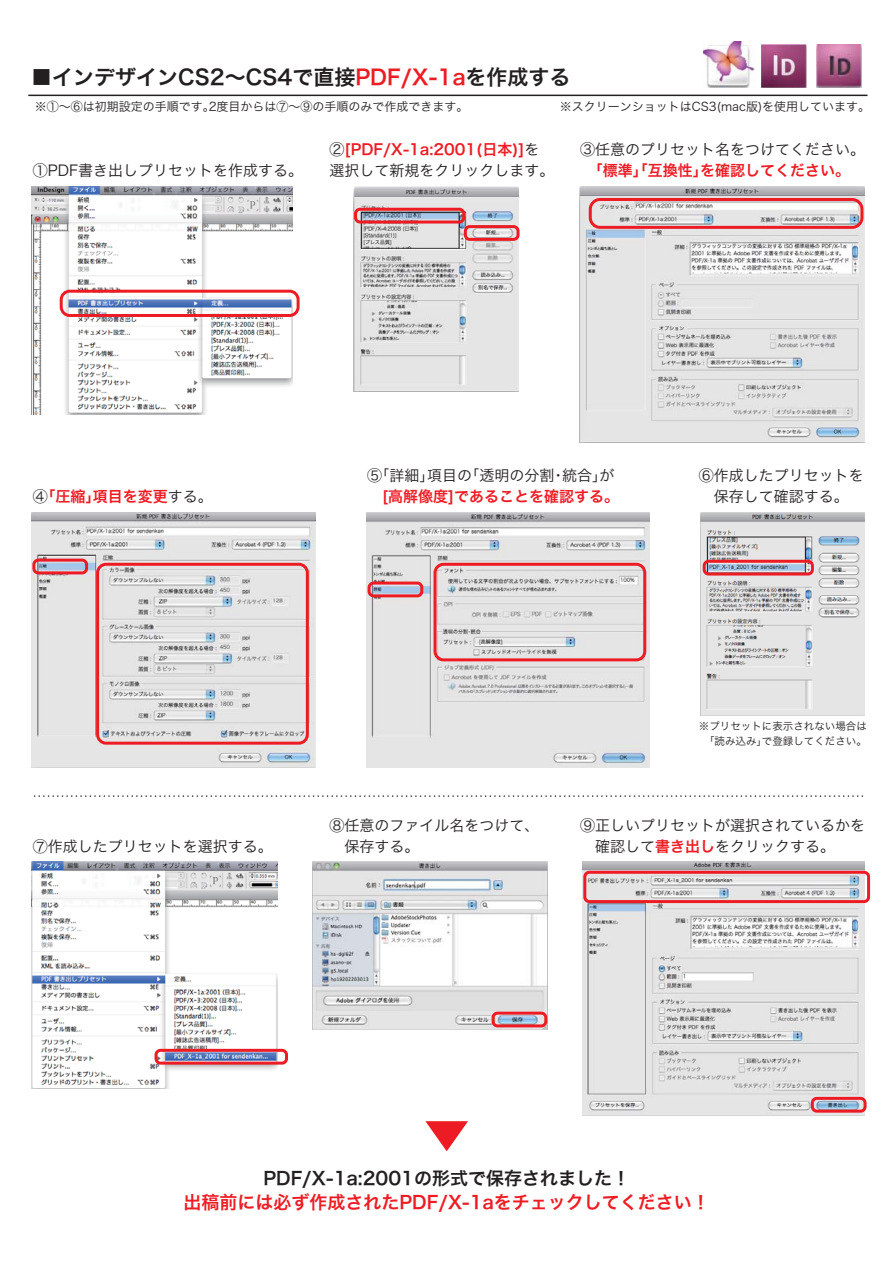
<style>
.page{position:relative;width:893px;height:1263px;background:#fff}
.page>*{position:absolute;margin:0;border:0;box-sizing:border-box;transform-origin:0 0}
.t1{font:21px "Hira Kaku Pro W6 90 pv RKSJ H";color:#231f20}
.t2{font:18px "Hira Kaku Pro W6 90 pv RKSJ H";color:#ed1c24}
.t3{font:18px "Hira Kaku Pro W6 90 pv RKSJ H";color:#231f20}
.t4{font:15px/21px "Hira Kaku Pro W3 90 pv RKSJ H";color:#231f20}
.t5{font:15px "Hira Kaku Pro W6 90 pv RKSJ H";color:#ed1c24}
.t6{font:12px "Hira Kaku Pro W3 90 pv RKSJ H";color:#231f20}
.t7{font:10.5px/15px "Hira Kaku Pro W3 90 pv RKSJ H";color:#231f20;text-align:center}
.s1{color:#ed1c24}
.s2{font-family:"Hira Kaku Pro W3 90 pv RKSJ H";color:#231f20}
.s3{font-family:"Hira Kaku Pro W6 90 pv RKSJ H";color:#ed1c24}
</style>
<div class="page">
<hr style="left:28px;top:95px;width:839px;height:1px;background:#231f20">
<svg style="left:425px;top:1121px;width:43px;height:30px"></svg>
<img style="left:703px;top:41px;width:51px;height:46px">
<img style="left:762px;top:44px;width:44px;height:43px">
<img style="left:816px;top:44px;width:45px;height:43px">
<img style="left:31px;top:512px;width:284px;height:255px">
<img style="left:367px;top:512px;width:282px;height:255px">
<img style="left:701px;top:512px;width:163px;height:203px">
<img style="left:31px;top:861px;width:247px;height:227px">
<img style="left:313px;top:861px;width:234px;height:168px">
<img style="left:582px;top:861px;width:282px;height:254px">
<img style="left:31px;top:187px;width:261px;height:227px">
<div style="left:60px;top:290px;width:240px;height:27px;border:3px solid #ed1c24;border-radius:9px"></div>
<div style="left:96px;top:563px;width:213px;height:182px;border:3px solid #ed1c24;border-radius:9px"></div>
<div style="left:433px;top:563px;width:213px;height:98px;border:3px solid #ed1c24;border-radius:9px"></div>
<img style="left:580px;top:187px;width:284px;height:256px">
<div style="left:589px;top:198px;width:274px;height:31px;border:3px solid #ed1c24;border-radius:10px"></div>
<img style="left:353px;top:187px;width:166px;height:204px">
<div style="left:354px;top:208px;width:111px;height:16px;border:3px solid #ed1c24;border-radius:4px"></div>
<div style="left:703px;top:560px;width:111px;height:15px;border:3px solid #ed1c24;border-radius:4px"></div>
<div style="left:155px;top:1049px;width:133px;height:15px;border:3px solid #ed1c24;border-radius:4px"></div>
<div style="left:32px;top:559px;width:56px;height:15px;border:3px solid #ed1c24;border-radius:4px"></div>
<div style="left:368px;top:582px;width:55px;height:15px;border:3px solid #ed1c24;border-radius:4px"></div>
<div style="left:492px;top:1012px;width:55px;height:15px;border:3px solid #ed1c24;border-radius:4px"></div>
<div style="left:583px;top:871px;width:287px;height:32px;border:3px solid #ed1c24;border-radius:4px"></div>
<div style="left:811px;top:1097px;width:55px;height:16px;border:3px solid #ed1c24;border-radius:4px"></div>
<div style="left:464px;top:225px;width:55px;height:16px;border:3px solid #ed1c24;border-radius:4px"></div>
<svg style="left:34px;top:795px;width:828px;height:2px"></svg>
<h1 class="t1" style="left:31px;top:70px;width:541px">■インデザインCS2～CS4で直接<span class="s1">PDF/X-1a</span>を作成する</h1>
<p class="t6" style="left:35px;top:102px;width:435px">※①～⑥は初期設定の手順です。2度目からは⑦～⑨の手順のみで作成できます。</p>
<p class="t6" style="left:560px;top:102px;width:312px">※スクリーンショットはCS3(mac版)を使用しています。</p>
<p class="t4" style="left:33px;top:162px;width:272px">①PDF書き出しプリセットを作成する。</p>
<p class="t5" style="left:330px;top:144px;width:211px"><span class="s2">②</span>[PDF/X-1a:2001(日本)]<span class="s2">を</span></p>
<p class="t4" style="left:330px;top:162px;width:226px">選択して新規をクリックします。</p>
<p class="t4" style="left:580px;top:141px;width:286px">③任意のプリセット名をつけてください。</p>
<p class="t5" style="left:588px;top:165px;width:264px">「標準」「互換性」を確認してください。</p>
<p class="t5" style="left:33px;top:491px;width:182px"><span class="s2">④</span>「圧縮」項目を変更<span class="s2">する。</span></p>
<p class="t4" style="left:367px;top:467px;width:249px">⑤「詳細」項目の「透明の分割・統合」が</p>
<p class="t5" style="left:367px;top:491px;width:254px">　[高解像度]であることを確認する。</p>
<p class="t4" style="left:699px;top:467px;width:167px">⑥作成したプリセットを　保存して確認する。</p>
<p class="t4" style="left:33px;top:838px;width:241px">⑦作成したプリセットを選択する。</p>
<p class="t4" style="left:330px;top:817px;width:211px">⑧任意のファイル名をつけて、　保存する。</p>
<p class="t7" style="left:699px;top:719px;width:169px">※プリセットに表示されない場合は「読み込み」で登録してください。</p>
<p class="t4" style="left:580px;top:817px;width:287px">⑨正しいプリセットが選択されているかを　確認して<span class="s3">書き出し</span>をクリックする。</p>
<p class="t3" style="left:263px;top:1171px;width:368px">PDF/X-1a:2001の形式で保存されました！</p>
<p class="t2" style="left:183px;top:1195px;width:528px">出稿前には必ず作成されたPDF/X-1aをチェックしてください！</p>
</div>
